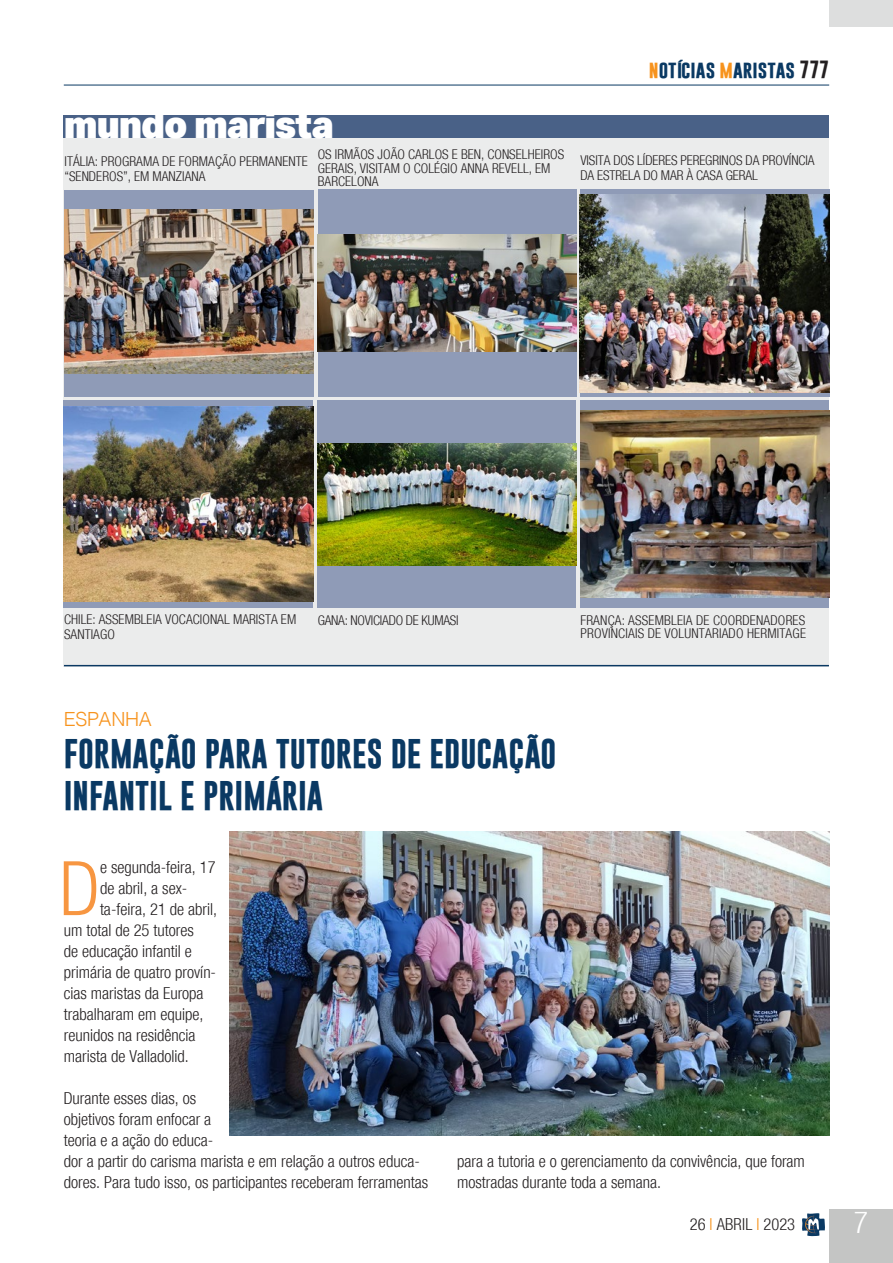
<style>
.page{position:relative;width:893px;height:1263px;background:#fff}
.page>*{position:absolute;margin:0;border:0;box-sizing:border-box;transform-origin:0 0}
.Testo_normal{font:300 condensed 75.3px "Helvetica Neue";color:#f79641}
.Titolo{font:900 37.5px "Aktiv Grotesk";letter-spacing:-.03em;color:#fff}
.Titolo-2{font:700 30px "Gobold";color:#0a3963}
.t1{font:300 condensed 30px "Helvetica Neue";color:#fff}
.sommario{font:300 19.5px "Helvetica";letter-spacing:-.015em;color:#f7931d}
.t2{font:700 18px "Gobold";color:#0a3963}
.Testo_normal-2{font:300 condensed 16.5px/21px "Helvetica Neue";color:#231f20}
.DidacaliaFotos{font:300 condensed 13.5px/13.5px "Helvetica Neue";letter-spacing:.005em;color:#231f20}
.DidacaliaFotos-2{font:300 condensed 13.5px "Helvetica Neue";letter-spacing:-.015em;color:#231f20}
.s1{color:#f7931d}
.s2{color:#231f20}
</style>
<div class="page">
<div style="left:829px;top:1209px;width:64px;height:54px;background:#c4c5c4"></div>
<hr style="left:64px;top:85px;width:765px;height:1px;background:#0a3963">
<svg style="left:802px;top:1213px;width:23px;height:23px"></svg>
<div style="left:829px;top:0;width:64px;height:27px;background:#dddede"></div>
<div style="left:64px;top:127px;width:765px;height:539px;background:#ebecec"></div>
<div style="left:64px;top:190px;width:249px;height:207px;background:#8f9bb7"></div>
<img style="left:64px;top:210px;width:249px;height:163px">
<div style="left:318px;top:189px;width:258px;height:208px;background:#8f9bb7"></div>
<img style="left:318px;top:234px;width:258px;height:117px">
<div style="left:64px;top:400px;width:249px;height:208px;background:#8f9bb7"></div>
<img style="left:64px;top:406px;width:249px;height:196px">
<div style="left:317px;top:401px;width:259px;height:207px;background:#8f9bb7"></div>
<img style="left:317px;top:443px;width:259px;height:123px">
<div style="left:580px;top:189px;width:249px;height:208px;background:#8f9bb7"></div>
<img style="left:580px;top:195px;width:249px;height:198px">
<hr style="left:64px;top:665px;width:765px;height:1px;background:#0a3963">
<div style="left:64px;top:115px;width:765px;height:23px;background:#496187"></div>
<div style="left:580px;top:400px;width:249px;height:208px;background:#8f9bb7"></div>
<img style="left:580px;top:411px;width:249px;height:186px">
<img style="left:230px;top:831px;width:599px;height:305px">
<p class="Titolo" style="left:64px;top:100px;width:271px">mundo marista</p>
<p class="DidacaliaFotos" style="left:64px;top:153px;width:245px;line-height:15px">ITÁLIA: PROGRAMA DE FORMAÇÃO PERMANENTE “SENDEROS”, EM MANZIANA</p>
<p class="DidacaliaFotos" style="left:318px;top:148px;width:248px">OS IRMÃOS JOÃO CARLOS E BEN, CONSELHEIROS<br>GERAIS, VISITAM O COLÉGIO ANNA REVELL, EM<br>BARCELONA</p>
<p class="t2" style="left:649px;top:57px;width:182px"><span class="s1">n</span>otícias <span class="s1">m</span>aristas <span class="s2">777</span></p>
<p class="DidacaliaFotos" style="left:580px;top:153px;width:236px;line-height:15px">VISITA DOS LÍDERES PEREGRINOS DA PROVÍNCIA<br>DA ESTRELA DO MAR À CASA GERAL</p>
<p class="DidacaliaFotos" style="left:64px;top:612px;width:234px">CHILE: ASSEMBLEIA VOCACIONAL MARISTA EM</p>
<p class="DidacaliaFotos-2" style="left:318px;top:613px;width:142px">GANA: NOVICIADO DE KUMASI</p>
<p class="DidacaliaFotos" style="left:64px;top:627px;width:52px">SANTIAGO</p>
<p class="DidacaliaFotos" style="left:580px;top:613px;width:227px">FRANÇA: ASSEMBLEIA DE COORDENADORES<br>PROVINCIAIS DE VOLUNTARIADO HERMITAGE</p>
<p class="sommario" style="left:64px;top:702px;width:90px">ESPANHA</p>
<p class="Titolo-2" style="left:64px;top:734px;width:494px">FORMAÇÃO PARA TUTORES DE EDUCAÇÃO</p>
<p class="Titolo-2" style="left:64px;top:776px;width:261px">INFANTIL E PRIMÁRIA</p>
<p class="Testo_normal" style="left:60px;top:845px;width:42px">D</p>
<p class="Testo_normal-2" style="left:100px;top:857px;width:117px">e segunda-feira, 17</p>
<p class="Testo_normal-2" style="left:100px;top:878px;width:89px">de abril, a sex-</p>
<p class="Testo_normal-2" style="left:100px;top:899px;width:119px">ta-feira, 21 de abril,</p>
<p class="Testo_normal-2" style="left:64px;top:920px;width:132px">um total de 25 tutores</p>
<p class="Testo_normal-2" style="left:64px;top:941px;width:130px">de educação infantil e</p>
<p class="Testo_normal-2" style="left:64px;top:962px;width:154px">primária de quatro provín-</p>
<p class="Testo_normal-2" style="left:64px;top:983px;width:141px">cias maristas da Europa</p>
<p class="Testo_normal-2" style="left:64px;top:1004px;width:141px">trabalharam em equipe,</p>
<p class="Testo_normal-2" style="left:64px;top:1025px;width:133px">reunidos na residência</p>
<p class="Testo_normal-2" style="left:64px;top:1046px;width:127px">marista de Valladolid.</p>
<p class="Testo_normal-2" style="left:64px;top:1088px;width:366px">Durante esses dias, os<br>objetivos foram enfocar a<br>teoria e a ação do educa-<br>dor a partir do carisma marista e em relação a outros educa&shy;dores. Para tudo isso, os participantes receberam ferramentas</p>
<p class="Testo_normal-2" style="left:457px;top:1151px;width:349px">para a tutoria e o gerenciamento da convivência, que foram mostradas durante toda a semana.</p>
<p class="Testo_normal-2" style="left:690px;top:1214px;width:107px">26 <span class="s1">I</span> ABRIL <span class="s1">I</span> 2023</p>
<h3 class="t1" style="left:854px;top:1205px;width:16px">7</h3>
</div>
